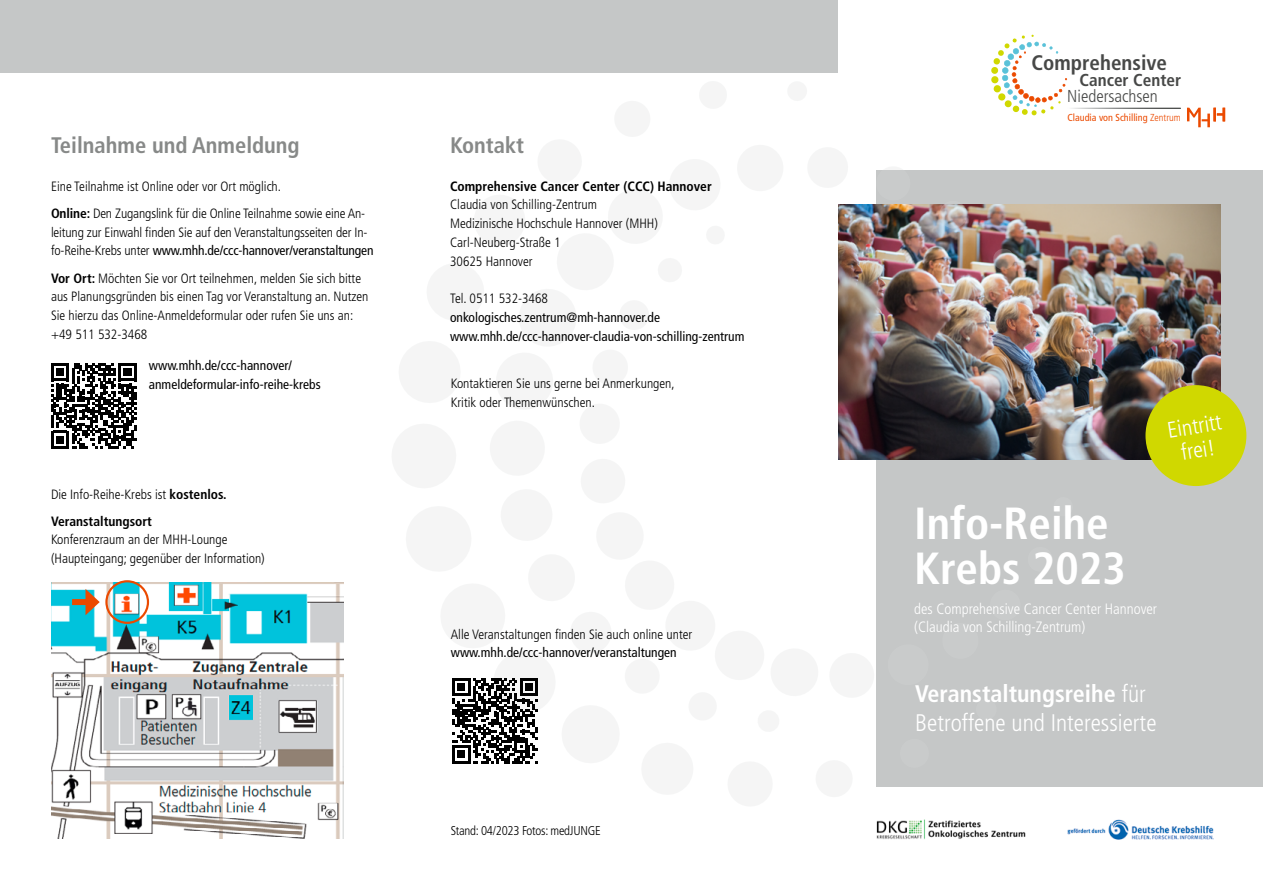
<style>
.page{position:relative;width:1263px;height:893px;background:#fff}
.page>*{position:absolute;margin:0;border:0;box-sizing:border-box;transform-origin:0 0}
.t1{font:700 condensed 45px/45px "Frutiger LT Std";color:#fff}
.t2{font:300 condensed 24px/28.8px "Frutiger LT Std";color:#fff}
.t3{font:700 condensed 22.5px "Frutiger LT Std";color:#878988}
.t4{font:300 condensed 22.5px "Frutiger LT Std";color:#fff}
.t5{font:700 condensed 21px "Frutiger LT";color:#474847}
.t6{font:300 condensed 17.25px "Frutiger LT";color:#474847}
.t7{font:700 condensed 17.25px "Frutiger LT";color:#474847}
.t8{font:300 condensed 15px "Frutiger LT Std";color:#fff}
.t9{font:300 condensed 13.5px/18.8px "Frutiger LT Std";color:#000}
.t10{font:condensed 13.5px/18.8px "Frutiger LT Std";color:#000}
.t11{font:700 condensed 13.5px "Frutiger LT Std";color:#000}
.t12{font:300 condensed 12.75px "Frutiger LT Std";letter-spacing:-.02em;color:#000}
.t13{font:condensed 10.2px "Frutiger LT Std";color:#eb4a00}
.s1{font-weight:700}
.s2{font-weight:400}
.s3{font-weight:300}
</style>
<div class="page">
<div style="left:876px;top:170px;width:387px;height:617px;background:#c5c7c7"></div>
<img style="left:1078px;top:204px;width:143px;height:255px">
<div style="left:0;top:0;width:838px;height:72px;background:#c5c7c7"></div>
<svg style="left:1067px;top:108px;width:114px;height:1px"></svg>
<svg style="left:1187px;top:108px;width:38px;height:19px"></svg>
<img style="left:876px;top:819px;width:150px;height:21px">
<img style="left:1067px;top:819px;width:147px;height:21px">
<div style="left:1145px;top:385px;width:101px;height:101px;background:#d0d800;border-radius:50%"></div>
<svg style="left:388px;top:35px;width:690px;height:729px"></svg>
<img style="left:51px;top:583px;width:292px;height:256px">
<svg style="left:51px;top:363px;width:86px;height:86px"></svg>
<div style="left:105px;top:580px;width:44px;height:44px;border:2px solid #eb4a00;border-radius:50%"></div>
<div style="left:72px;top:599px;width:19px;height:6px;background:#eb4a00"></div>
<svg style="left:85px;top:589px;width:15px;height:26px"></svg>
<p class="t3" style="left:51px;top:132px;width:250px">Teilnahme und Anmeldung</p>
<p class="t3" style="left:450px;top:132px;width:76px">Kontakt</p>
<p class="t11" style="left:450px;top:178px;width:263px">Comprehensive Cancer Center (CCC) Hannover</p>
<p class="t9" style="left:450px;top:195px;width:149px">Claudia von Schilling-Zentrum</p>
<p class="t9" style="left:450px;top:214px;width:209px">Medizinische Hochschule Hannover (MHH)</p>
<p class="t9" style="left:450px;top:233px;width:112px">Carl-Neuberg-Straße 1</p>
<p class="t9" style="left:450px;top:252px;width:84px">30625 Hannover</p>
<p class="t9" style="left:450px;top:289px;width:100px">Tel. 0511 532-3468</p>
<p class="t10" style="left:450px;top:308px;width:212px">onkologisches.zentrum@mh-hannover.de</p>
<p class="t10" style="left:450px;top:327px;width:296px">www.mhh.de/ccc-hannover-claudia-von-schilling-zentrum</p>
<p class="t9" style="left:451px;top:374px;width:226px">Kontaktieren Sie uns gerne bei Anmerkungen,<br>Kritik oder Themenwünschen.</p>
<p class="t9" style="left:51px;top:177px;width:232px">Eine Teilnahme ist Online oder vor Ort möglich.</p>
<p class="t9" style="left:51px;top:204px;width:324px"><span class="s1">Online:</span> Den Zugangslink für die Online Teilnahme sowie eine An&shy;leitung zur Einwahl finden Sie auf den Veranstaltungsseiten der In&shy;fo-Reihe-Krebs unter <span class="s2">www.mhh.de/ccc-hannover/veranstaltungen</span></p>
<p class="t9" style="left:51px;top:269px;width:319px"><span class="s1">Vor Ort:</span> Möchten Sie vor Ort teilnehmen, melden Sie sich bitte aus Planungsgründen bis einen Tag vor Veranstaltung an. Nutzen Sie hierzu das Online-Anmeldeformular oder rufen Sie uns an: +49 511 532-3468</p>
<p class="t10" style="left:149px;top:356px;width:173px">www.mhh.de/ccc-hannover/ anmeldeformular-info-reihe-krebs</p>
<p class="t9" style="left:51px;top:485px;width:177px">Die Info-Reihe-Krebs ist <span class="s1">kostenlos.</span></p>
<p class="t9" style="left:51px;top:512px;width:215px"><span class="s1">Veranstaltungsort<br></span>Konferenzraum an der MHH-Lounge (Haupteingang; gegenüber der Information)</p>
<p class="t9" style="left:451px;top:625px;width:243px">Alle Veranstaltungen finden Sie auch online unter</p>
<p class="t10" style="left:451px;top:643px;width:227px">www.mhh.de/ccc-hannover/veranstaltungen</p>
<p class="t12" style="left:451px;top:823px;width:151px">Stand: 04/2023 Fotos: medJUNGE</p>
<p class="t5" style="left:1031px;top:50px;width:137px">Comprehensive</p>
<p class="t6" style="left:1067px;top:86px;width:92px">Niedersachsen</p>
<p class="t7" style="left:1079px;top:70px;width:103px">Cancer Center</p>
<p class="t13" style="left:1067px;top:112px;width:115px">Claudia von Schilling <span class="s3">Zentrum</span></p>
<p class="t4" style="left:1165px;top:418px;width:56px;rotate:-9deg">Eintritt</p>
<p class="t4" style="left:1179px;top:440px;width:36px;rotate:-9deg">frei!</p>
<p class="t1" style="left:914px;top:501px;width:213px">Info-Reihe<br>Krebs 2023</p>
<p class="t8" style="left:914px;top:601px;width:244px">des Comprehensive Cancer Center Hannover</p>
<p class="t8" style="left:914px;top:619px;width:173px">(Claudia von Schilling-Zentrum)</p>
<p class="t2" style="left:915px;top:679px;width:243px"><span class="s1">Veranstaltungsreihe</span> für<br>Betroffene und Interessierte</p>
</div>
